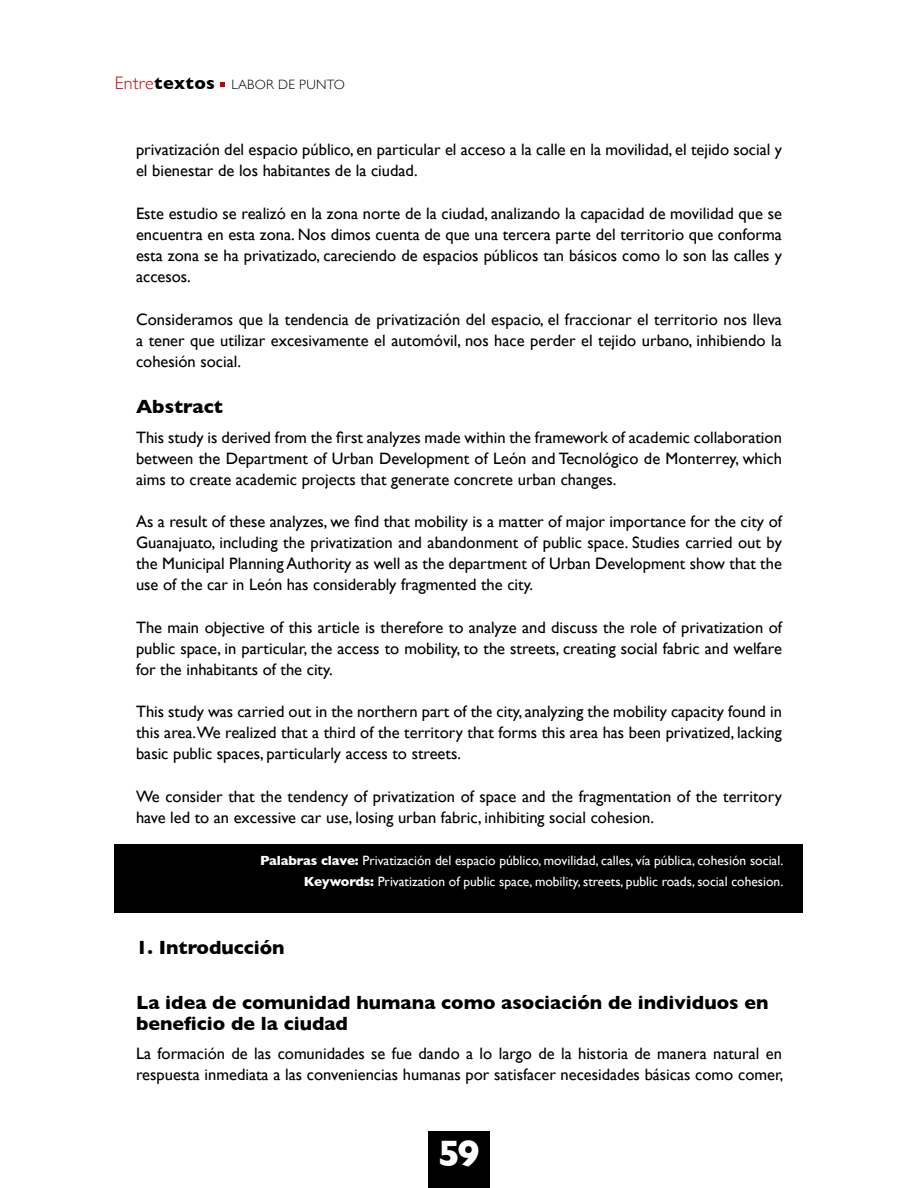
<style>
.page{position:relative;width:918px;height:1188px;background:#fff}
.page>*{position:absolute;margin:0;border:0;box-sizing:border-box;transform-origin:0 0}
.t1{font:700 37.5px "Gill Sans";color:#fff}
.t2{font:700 19.5px/21px "Gill Sans";color:#000}
.t3{font:16.5px/21px "Gill Sans";color:#000;text-align:justify}
.t4{font:13.5px/21px "Gill Sans";color:#fff;text-align:right}
.t5{font:300 13.5px "Gill Sans";letter-spacing:.02em;color:#000}
.s1{font-size:18px;color:#c90000}
.s2{font-weight:700;font-size:18px}
.s3{font-weight:700}
</style>
<div class="page">
<svg style="left:221px;top:82px;width:4px;height:4px"></svg>
<div style="left:428px;top:1131px;width:61px;height:57px;background:#000"></div>
<div style="left:115px;top:844px;width:688px;height:68px;background:#000"></div>
<p class="t5" style="left:115px;top:74px;width:232px"><span class="s1">Entre</span><span class="s2">textos</span> LABOR DE PUNTO</p>
<p class="t3" style="left:136px;top:139px;width:647px">privatización del espacio público, en particular el acceso a la calle en la movilidad, el tejido social y el bienestar de los habitantes de la ciudad.</p>
<p class="t3" style="left:136px;top:203px;width:647px">Este estudio se realizó en la zona norte de la ciudad, analizando la capacidad de movilidad que se encuentra en esta zona. Nos dimos cuenta de que una tercera parte del territorio que conforma esta zona se ha privatizado, careciendo de espacios públicos tan básicos como lo son las calles y accesos.</p>
<p class="t3" style="left:136px;top:308px;width:647px">Consideramos que la tendencia de privatización del espacio, el fraccionar el territorio nos lleva a tener que utilizar excesivamente el automóvil, nos hace perder el tejido urbano, inhibiendo la cohesión social.</p>
<p class="t2" style="left:136px;top:396px;width:88px">Abstract</p>
<p class="t3" style="left:136px;top:426px;width:647px">This study is derived from the first analyzes made within the framework of academic collaboration between the Department of Urban Development of León and Tecnológico de Monterrey, which aims to create academic projects that generate concrete urban changes.</p>
<p class="t3" style="left:136px;top:511px;width:647px">As a result of these analyzes, we find that mobility is a matter of major importance for the city of Guanajuato, including the privatization and abandonment of public space. Studies carried out by the Municipal Planning Authority as well as the department of Urban Development show that the use of the car in León has considerably fragmented the city.</p>
<p class="t3" style="left:136px;top:617px;width:647px">The main objective of this article is therefore to analyze and discuss the role of privatization of public space, in particular, the access to mobility, to the streets, creating social fabric and welfare for the inhabitants of the city.</p>
<p class="t3" style="left:136px;top:701px;width:647px">This study was carried out in the northern part of the city, analyzing the mobility capacity found in this area.We realized that a third of the territory that forms this area has been privatized, lacking basic public spaces, particularly access to streets.</p>
<p class="t3" style="left:136px;top:786px;width:647px">We consider that the tendency of privatization of space and the fragmentation of the territory have led to an excessive car use, losing urban fabric, inhibiting social cohesion.</p>
<p class="t4" style="left:260px;top:850px;width:525px"><span class="s3">Palabras clave:</span> Privatización del espacio público, movilidad, calles, vía pública, cohesión social.<br><span class="s3">Keywords:</span> Privatization of public space, mobility, streets, public roads, social cohesion.</p>
<p class="t2" style="left:136px;top:936px;width:150px">1. Introducción</p>
<p class="t2" style="left:136px;top:991px;width:634px">La idea de comunidad humana como asociación de individuos en beneficio de la ciudad</p>
<p class="t3" style="left:136px;top:1043px;width:649px">La formación de las comunidades se fue dando a lo largo de la historia de manera natural en respuesta inmediata a las conveniencias humanas por satisfacer necesidades básicas como comer,</p>
<h1 class="t1" style="left:438px;top:1124px;width:43px">59</h1>
</div>
